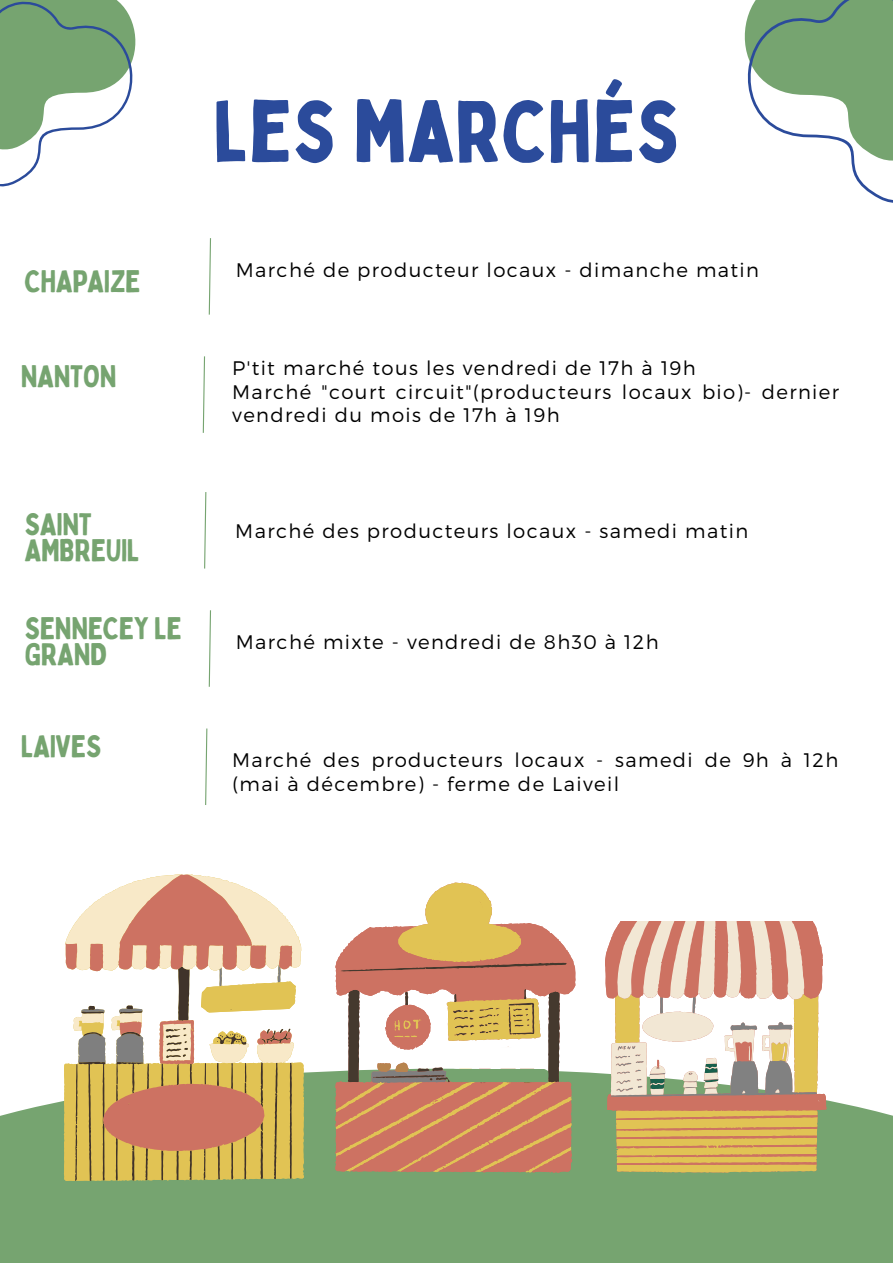
<style>
.page{position:relative;width:893px;height:1264px;background:#fff}
.page>*{position:absolute;margin:0;border:0;box-sizing:border-box;transform-origin:0 0}
.t1{font:85.65px "Bobby Jones";color:#2b4b9b}
.t2{font:30.75px/25.8px "Bobby Jones";letter-spacing:-.015em;color:#76a470}
.t3{font:300 19.65px/23.5px "Montserrat";letter-spacing:.07em;color:#000}
</style>
<div class="page">
<div style="left:0;top:1068px;width:892px;height:194px;background:#76a470"></div>
<svg style="left:434px;top:882px;width:51px;height:11px"></svg>
<svg style="left:335px;top:950px;width:240px;height:222px;background:#d08468"></svg>
<svg style="left:616px;top:1165px;width:201px;height:8px;background:#d2bd57"></svg>
<svg style="left:605px;top:938px;width:221px;height:227px;background:#d4ab68"></svg>
<svg style="left:610px;top:927px;width:209px;height:174px;background:#d1856c"></svg>
<svg style="left:64px;top:1062px;width:240px;height:119px;background:#d4bf58"></svg>
<svg style="left:75px;top:1151px;width:217px;height:29px;background:#ccb14f"></svg>
<svg style="left:65px;top:1063px;width:227px;height:88px;background:#cda453"></svg>
<svg style="left:0;top:0;width:136px;height:187px"></svg>
<svg style="left:744px;top:0;width:148px;height:203px"></svg>
<svg style="left:65px;top:874px;width:236px;height:189px"></svg>
<svg style="left:208px;top:238px;width:3px;height:77px"></svg>
<svg style="left:202px;top:356px;width:3px;height:77px"></svg>
<svg style="left:204px;top:492px;width:3px;height:77px"></svg>
<svg style="left:208px;top:610px;width:3px;height:77px"></svg>
<div style="left:110px;top:1101px;width:149px;height:37px;background:#cd7262"></div>
<div style="left:432px;top:890px;width:52px;height:51px;background:#e1c354;border-radius:26px"></div>
<svg style="left:610px;top:921px;width:206px;height:175px"></svg>
<svg style="left:340px;top:893px;width:227px;height:190px"></svg>
<div style="left:548px;top:1021px;width:8px;height:61px;background:#45392e;border-radius:4px"></div>
<svg style="left:205px;top:728px;width:3px;height:77px"></svg>
<h1 class="t1" style="left:213px;top:77px;width:468px">LES MARCHÉS</h1>
<h2 class="t2" style="left:25px;top:267px;width:118px">CHAPAIZE</h2>
<p class="t3" style="left:236px;top:257px;width:524px">Marché de producteur locaux - dimanche matin</p>
<h2 class="t2" style="left:21px;top:362px;width:97px">NANTON</h2>
<p class="t3" style="left:232px;top:355px;width:608px">P'tit marché tous les vendredi de 17h à 19h<br>Marché "court circuit"(producteurs locaux bio)- dernier vendredi du mois de 17h à 19h</p>
<h2 class="t2" style="left:25px;top:510px;width:117px">SAINT<br>AMBREUIL</h2>
<p class="t3" style="left:235px;top:518px;width:514px">Marché des producteurs locaux - samedi matin</p>
<h2 class="t2" style="left:25px;top:614px;width:159px">SENNECEY LE<br>GRAND</h2>
<h2 class="t2" style="left:21px;top:733px;width:82px">LAIVES</h2>
<p class="t3" style="left:236px;top:629px;width:424px">Marché mixte - vendredi de 8h30 à 12h</p>
<p class="t3" style="left:232px;top:747px;width:607px">Marché des producteurs locaux - samedi de 9h à 12h (mai à décembre) - ferme de Laiveil</p>
</div>
